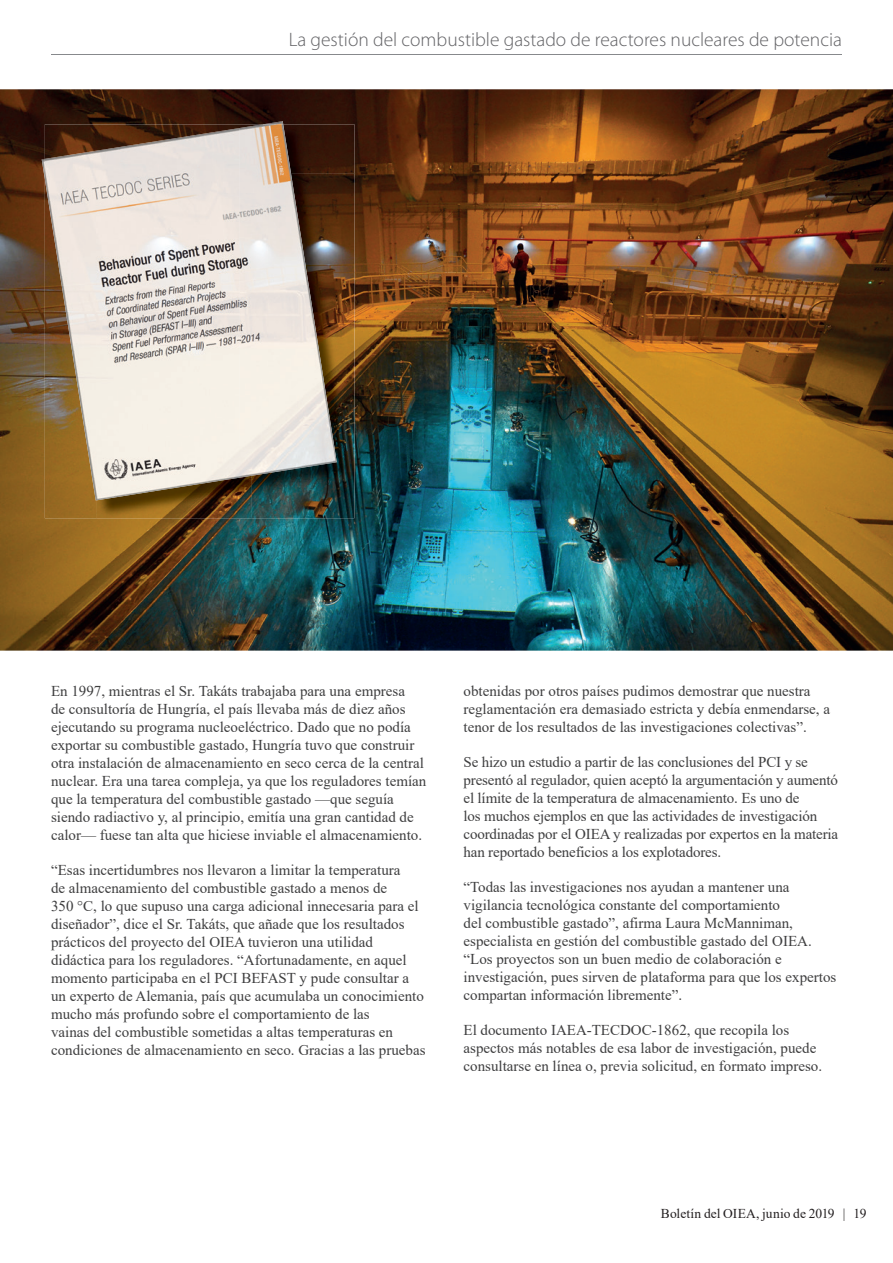
<style>
.page{position:relative;width:893px;height:1263px;background:#fff}
.page>*{position:absolute;margin:0;border:0;box-sizing:border-box;transform-origin:0 0}
.t1{font:300 19.5px "Myriad Pro";color:#636366}
.t2{font:15px/18px "Times New Roman";color:#3e3e3f}
.t3{font:13.5px "Times New Roman";letter-spacing:.005em;color:#231f20}
</style>
<div class="page">
<img style="left:0;top:89px;width:893px;height:562px">
<img style="left:334px;top:124px;width:20px;height:49px">
<img style="left:45px;top:286px;width:51px;height:232px">
<img style="left:334px;top:173px;width:20px;height:99px">
<img style="left:303px;top:272px;width:51px;height:246px">
<img style="left:252px;top:500px;width:51px;height:18px">
<img style="left:96px;top:500px;width:156px;height:18px">
<img style="left:42px;top:121px;width:241px;height:58px">
<img style="left:45px;top:128px;width:194px;height:158px">
<img style="left:239px;top:124px;width:95px;height:323px">
<img style="left:62px;top:285px;width:178px;height:162px">
<img style="left:87px;top:447px;width:250px;height:53px">
<hr style="left:51px;top:54px;width:791px;height:1px;background:#87898c">
<h1 class="t1" style="left:289px;top:28px;width:555px">La gestión del combustible gastado de reactores nucleares de potencia</h1>
<p class="t2" style="left:51px;top:681px;width:377px">En 1997, mientras el Sr. Takáts trabajaba para una empresa<br>de consultoría de Hungría, el país llevaba más de diez años ejecutando su programa nucleoeléctrico. Dado que no podía exportar su combustible gastado, Hungría tuvo que construir otra instalación de almacenamiento en seco cerca de la central nuclear. Era una tarea compleja, ya que los reguladores temían que la temperatura del combustible gastado —que seguía siendo radiactivo y, al principio, emitía una gran cantidad de calor— fuese tan alta que hiciese inviable el almacenamiento.</p>
<p class="t2" style="left:51px;top:860px;width:376px">“Esas incertidumbres nos llevaron a limitar la temperatura<br>de almacenamiento del combustible gastado a menos de<br>350 °C, lo que supuso una carga adicional innecesaria para el diseñador”, dice el Sr. Takáts, que añade que los resultados prácticos del proyecto del OIEA tuvieron una utilidad didáctica para los reguladores. “Afortunadamente, en aquel momento participaba en el PCI BEFAST y pude consultar a un experto de Alemania, país que acumulaba un conocimiento mucho más profundo sobre el comportamiento de las<br>vainas del combustible sometidas a altas temperaturas en condiciones de almacenamiento en seco. Gracias a las pruebas</p>
<p class="t2" style="left:463px;top:681px;width:368px">obtenidas por otros países pudimos demostrar que nuestra reglamentación era demasiado estricta y debía enmendarse, a tenor de los resultados de las investigaciones colectivas”.</p>
<p class="t2" style="left:463px;top:752px;width:376px">Se hizo un estudio a partir de las conclusiones del PCI y se presentó al regulador, quien aceptó la argumentación y aumentó el límite de la temperatura de almacenamiento. Es uno de<br>los muchos ejemplos en que las actividades de investigación coordinadas por el OIEA y realizadas por expertos en la materia han reportado beneficios a los explotadores.</p>
<p class="t2" style="left:463px;top:877px;width:374px">“Todas las investigaciones nos ayudan a mantener una vigilancia tecnológica constante del comportamiento<br>del combustible gastado”, afirma Laura McManniman, especialista en gestión del combustible gastado del OIEA. “Los proyectos son un buen medio de colaboración e investigación, pues sirven de plataforma para que los expertos compartan información libremente”.</p>
<p class="t2" style="left:463px;top:1020px;width:360px">El documento IAEA-TECDOC-1862, que recopila los aspectos más notables de esa labor de investigación, puede consultarse en línea o, previa solicitud, en formato impreso.</p>
<p class="t3" style="left:661px;top:1204px;width:207px">Boletín del OIEA, junio de 2019 | 19</p>
</div>
